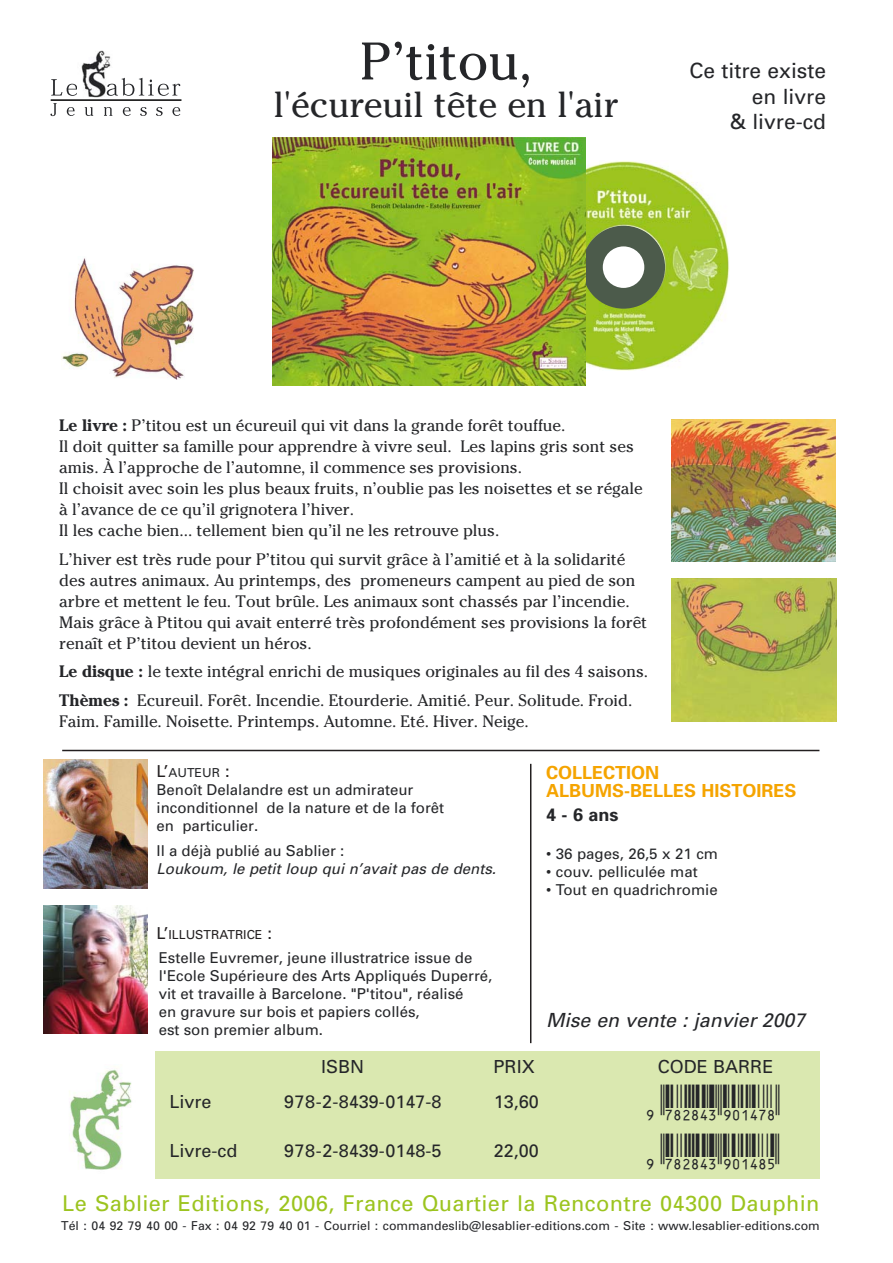
<style>
.page{position:relative;width:893px;height:1263px;background:#fff}
.page>*{position:absolute;margin:0;border:0;box-sizing:border-box;transform-origin:0 0}
.t1{font:52.5px "Cheltenham";color:#252629}
.t2{font:39px "Ean P30 Lfz";color:#252629}
.t3{font:36px "Cheltenham";color:#252629}
.t4{font:21.75px "Univers";letter-spacing:.015em;color:#9cc41f}
.t5{font:21px/25.2px "Univers";color:#252629;text-align:right}
.t6{font:italic 19.5px "Univers";color:#252629}
.t7{font:18px "Univers";color:#252629}
.t8{font:700 18px/18px "Univers";color:#f5a400}
.t9{font:700 18px "Univers";color:#252629}
.t10{font:16.5px/21px "Cheltenham";color:#252629}
.t11{font:15px/18px "Univers";color:#252629}
.t12{font:italic 15px "Univers";color:#252629}
.t13{font:12.3px "Univers";color:#252629}
.t14{font:12.3px "Univers";color:#231f20}
.s1{font-weight:700}
.s2{font-size:16.5px;color:#231f20}
.s3{font-size:16.5px}
</style>
<div class="page">
<div style="left:155px;top:1052px;width:664px;height:127px;background:#dae8b0"></div>
<img style="left:585px;top:161px;width:144px;height:210px">
<div style="left:582px;top:226px;width:83px;height:83px;background:#4c5b4b;border-radius:50%"></div>
<div style="left:602px;top:246px;width:42px;height:42px;background:#fff;border-radius:50%"></div>
<img style="left:62px;top:258px;width:132px;height:121px">
<hr style="left:62px;top:750px;width:757px;height:1px;background:#231f20">
<hr style="left:530px;top:764px;width:1px;height:279px;background:#231f20">
<img style="left:70px;top:1069px;width:62px;height:101px">
<img style="left:44px;top:760px;width:103px;height:129px">
<img style="left:44px;top:906px;width:103px;height:127px">
<img style="left:272px;top:138px;width:313px;height:247px">
<svg style="left:51px;top:79px;width:26px;height:17px"></svg>
<img style="left:81px;top:50px;width:30px;height:48px">
<svg style="left:107px;top:78px;width:73px;height:18px"></svg>
<svg style="left:50px;top:103px;width:7px;height:13px"></svg>
<svg style="left:67px;top:107px;width:8px;height:9px"></svg>
<svg style="left:85px;top:107px;width:8px;height:9px"></svg>
<svg style="left:104px;top:107px;width:8px;height:9px"></svg>
<svg style="left:123px;top:107px;width:8px;height:9px"></svg>
<svg style="left:140px;top:107px;width:7px;height:9px"></svg>
<svg style="left:156px;top:107px;width:7px;height:9px"></svg>
<svg style="left:172px;top:107px;width:8px;height:9px"></svg>
<hr style="left:51px;top:99px;width:130px;height:2px;background:#000">
<img style="left:671px;top:420px;width:164px;height:141px">
<img style="left:671px;top:579px;width:165px;height:142px">
<h1 class="t1" style="left:360px;top:42px;width:174px">P’titou,</h1>
<h3 class="t3" style="left:274px;top:91px;width:346px">l'écureuil tête en l'air</h3>
<p class="t5" style="left:689px;top:60px;width:138px">Ce titre existe en livre<br>&amp; livre-cd</p>
<p class="t10" style="left:59px;top:417px;width:585px"><span class="s1">Le livre :</span> P’titou est un écureuil qui vit dans la grande forêt touffue.<br>Il doit quitter sa famille pour apprendre à vivre seul. Les lapins gris sont ses amis. À l’approche de l’automne, il commence ses provisions.<br>Il choisit avec soin les plus beaux fruits, n’oublie pas les noisettes et se régale à l’avance de ce qu’il grignotera l’hiver.<br>Il les cache bien... tellement bien qu’il ne les retrouve plus.</p>
<p class="t10" style="left:59px;top:550px;width:589px">L’hiver est très rude pour P’titou qui survit grâce à l’amitié et à la solidarité des autres animaux. Au printemps, des promeneurs campent au pied de son arbre et mettent le feu. Tout brûle. Les animaux sont chassés par l’incendie.<br>Mais grâce à Ptitou qui avait enterré très profondément ses provisions la forêt renaît et P’titou devient un héros.</p>
<p class="t10" style="left:59px;top:659px;width:590px;line-height:28.5px"><span class="s1">Le disque :</span> le texte intégral enrichi de musiques originales au fil des 4 saisons.<br><span class="s1">Thèmes :</span> Ecureuil. Forêt. Incendie. Etourderie. Amitié. Peur. Solitude. Froid.</p>
<p class="t10" style="left:59px;top:712px;width:471px">Faim. Famille. Noisette. Printemps. Automne. Eté. Hiver. Neige.</p>
<p class="t13" style="left:156px;top:768px;width:75px"><span class="s2">L’</span>AUTEUR <span class="s2">:</span></p>
<p class="t11" style="left:156px;top:782px;width:289px">Benoît Delalandre est un admirateur inconditionnel de la nature et de la forêt en particulier.</p>
<p class="t11" style="left:156px;top:843px;width:189px">Il a déjà publié au Sablier :</p>
<p class="t12" style="left:156px;top:863px;width:341px">Loukoum, le petit loup qui n’avait pas de dents.</p>
<p class="t14" style="left:156px;top:930px;width:117px"><span class="s3">L’</span>ILLUSTRATRICE <span class="s3">:</span></p>
<p class="t11" style="left:159px;top:950px;width:335px">Estelle Euvremer, jeune illustratrice issue de l'Ecole Supérieure des Arts Appliqués Duperré, vit et travaille à Barcelone. "P'titou", réalisé<br>en gravure sur bois et papiers collés,<br>est son premier album.</p>
<p class="t8" style="left:546px;top:766px;width:252px">COLLECTION<br>ALBUMS-BELLES HISTOIRES</p>
<p class="t9" style="left:546px;top:808px;width:74px">4 - 6 ans</p>
<p class="t11" style="left:546px;top:846px;width:174px">• 36 pages, 26,5 x 21 cm</p>
<p class="t11" style="left:546px;top:864px;width:153px">• couv. pelliculée mat</p>
<p class="t11" style="left:546px;top:882px;width:173px">• Tout en quadrichromie</p>
<p class="t6" style="left:546px;top:1013px;width:261px">Mise en vente : janvier 2007</p>
<p class="t7" style="left:321px;top:1060px;width:45px">ISBN</p>
<p class="t7" style="left:493px;top:1060px;width:43px">PRIX</p>
<p class="t7" style="left:657px;top:1060px;width:117px">CODE BARRE</p>
<p class="t7" style="left:169px;top:1096px;width:44px">Livre</p>
<p class="t7" style="left:284px;top:1096px;width:159px">978-2-8439-0147-8</p>
<p class="t7" style="left:493px;top:1096px;width:47px">13,60</p>
<h2 class="t2" style="left:647px;top:1085px;width:134px">-:HSMIOD=^UVY\]:</h2>
<p class="t7" style="left:169px;top:1144px;width:70px">Livre-cd</p>
<p class="t7" style="left:284px;top:1144px;width:159px">978-2-8439-0148-5</p>
<p class="t7" style="left:493px;top:1144px;width:47px">22,00</p>
<h2 class="t2" style="left:647px;top:1134px;width:134px">-:HSMIOD=^UVY]Z:</h2>
<h3 class="t4" style="left:62px;top:1196px;width:758px">Le Sablier Editions, 2006, France Quartier la Rencontre 04300 Dauphin</h3>
<p class="t13" style="left:61px;top:1221px;width:760px">Tél : 04 92 79 40 00 - Fax : 04 92 79 40 01 - Courriel : commandeslib@lesablier-editions.com - Site : www.lesablier-editions.com</p>
</div>
